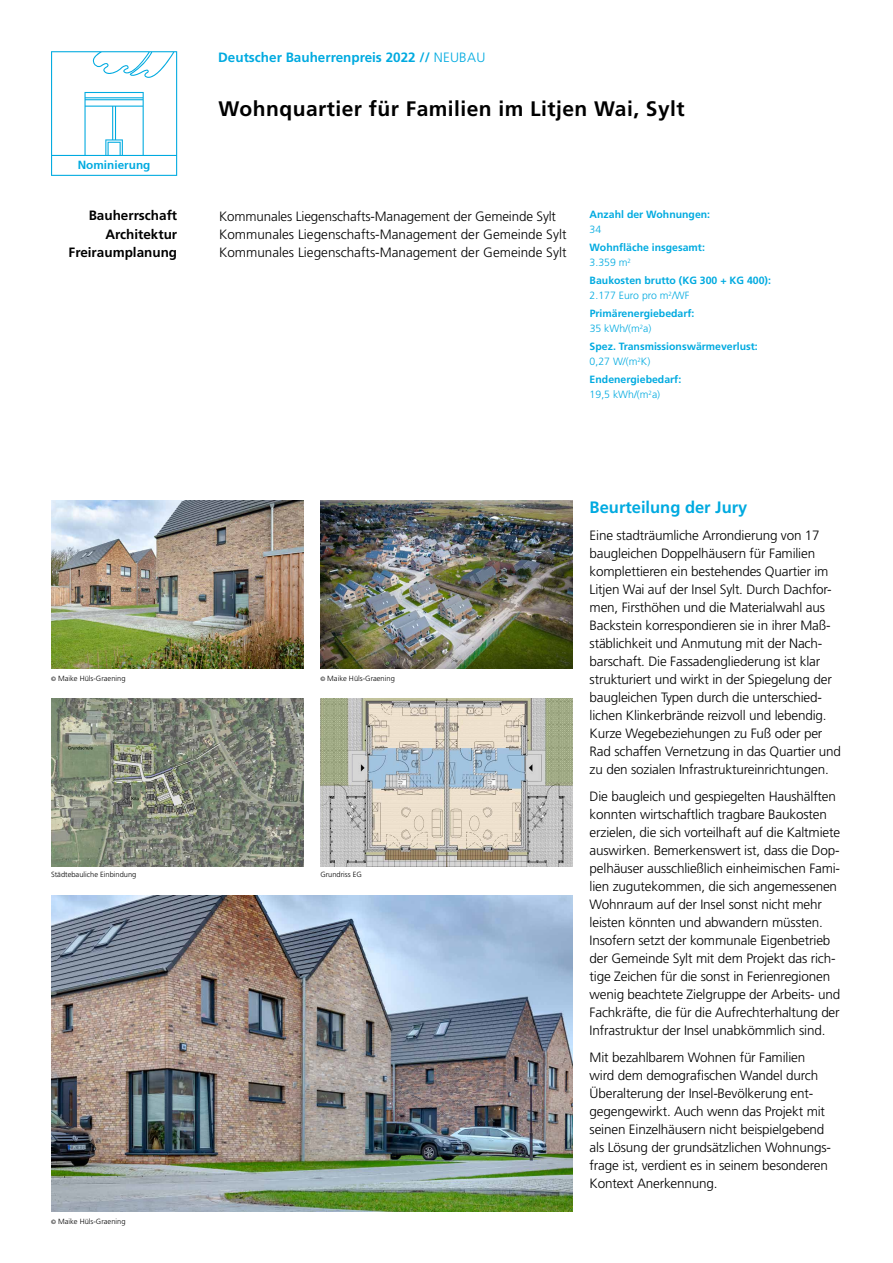
<style>
.page{position:relative;width:893px;height:1263px;background:#fff}
.page>*{position:absolute;margin:0;border:0;box-sizing:border-box;transform-origin:0 0}
.t1{font:700 21px "Frutiger";letter-spacing:.02em;color:#000}
.t2{font:700 16.5px "Frutiger";color:#00aae0}
.t3{font:300 13.5px/18px "Frutiger";letter-spacing:-.015em;color:#000}
.t4{font:700 13.5px "Frutiger";color:#000}
.t5{font:700 13.5px "Frutiger";color:#00aae0}
.t6{font:700 11.7px "BDA Frutiger";color:#00aae0}
.t7{font:700 10.5px/15px "Frutiger";color:#00aae0}
.t8{font:300 10.5px "Frutiger";color:#00aae0}
.t9{font:300 7.5px "Frutiger";color:#000}
.s1{font-weight:300}
.s2{font-size:6.15px}
</style>
<div class="page">
<svg style="left:51px;top:51px;width:126px;height:125px"></svg>
<img style="left:51px;top:896px;width:522px;height:316px">
<img style="left:51px;top:500px;width:252px;height:169px">
<img style="left:320px;top:500px;width:253px;height:169px">
<img style="left:51px;top:698px;width:252px;height:168px">
<img style="left:320px;top:698px;width:253px;height:168px">
<p class="t5" style="left:218px;top:49px;width:269px">Deutscher Bauherrenpreis 2022 // <span class="s1">NEUBAU</span></p>
<p class="t6" style="left:78px;top:159px;width:74px">Nominierung</p>
<h1 class="t1" style="left:219px;top:96px;width:468px">Wohnquartier für Familien im Litjen Wai, Sylt</h1>
<p class="t4" style="left:89px;top:208px;width:90px">Bauherrschaft</p>
<p class="t3" style="left:219px;top:207px;width:338px">Kommunales Liegenschafts-Management der Gemeinde Sylt</p>
<p class="t4" style="left:105px;top:226px;width:73px">Architektur</p>
<p class="t3" style="left:219px;top:225px;width:349px">Kommunales Liegenschafts-Management der Gemeinde Sylt</p>
<p class="t4" style="left:69px;top:244px;width:110px">Freiraumplanung</p>
<p class="t3" style="left:219px;top:243px;width:349px">Kommunales Liegenschafts-Management der Gemeinde Sylt</p>
<p class="t7" style="left:590px;top:207px;width:122px">Anzahl der Wohnungen:</p>
<p class="t8" style="left:590px;top:224px;width:13px">34</p>
<p class="t7" style="left:590px;top:240px;width:117px">Wohnfläche insgesamt:<br><span class="s1">3.359 m</span><sup>2</sup></p>
<p class="t7" style="left:590px;top:273px;width:183px">Baukosten brutto (KG 300 + KG 400):<br><span class="s1">2.177 Euro pro m</span><sup>2</sup><span class="s1">/WF</span></p>
<p class="t7" style="left:590px;top:306px;width:106px">Primärenergiebedarf:<br><span class="s1">35 kWh/(m</span><sup>2</sup><span class="s1">a)</span></p>
<p class="t7" style="left:590px;top:339px;width:170px">Spez. Transmissionswärmeverlust:<br><span class="s1">0,27 W/(m</span><sup>2</sup><span class="s1">K)</span></p>
<p class="t7" style="left:590px;top:372px;width:93px">Endenergiebedarf:<br><span class="s1">19,5 kWh/(m</span><sup>2</sup><span class="s1">a)</span></p>
<p class="t9" style="left:51px;top:674px;width:76px"><span class="s2">©</span> Maike Hüls-Graening</p>
<p class="t9" style="left:320px;top:674px;width:76px"><span class="s2">©</span> Maike Hüls-Graening</p>
<p class="t9" style="left:51px;top:870px;width:87px">Städtebauliche Einbindung</p>
<p class="t9" style="left:320px;top:870px;width:43px">Grundriss EG</p>
<p class="t9" style="left:51px;top:1217px;width:76px"><span class="s2">©</span> Maike Hüls-Graening</p>
<p class="t2" style="left:590px;top:498px;width:159px">Beurteilung der Jury</p>
<p class="t3" style="left:590px;top:527px;width:253px">Eine stadträumliche Arrondierung von 17 baugleichen Doppelhäusern für Familien komplettieren ein bestehendes Quartier im Litjen Wai auf der Insel Sylt. Durch Dachfor&shy;men, Firsthöhen und die Materialwahl aus Backstein korrespondieren sie in ihrer Maß&shy;stäblichkeit und Anmutung mit der Nach&shy;barschaft. Die Fassadengliederung ist klar strukturiert und wirkt in der Spiegelung der baugleichen Typen durch die unterschied&shy;lichen Klinkerbrände reizvoll und lebendig.<br>Kurze Wegebeziehungen zu Fuß oder per Rad schaffen Vernetzung in das Quartier und zu den sozialen Infrastruktureinrichtungen.</p>
<p class="t3" style="left:590px;top:788px;width:252px">Die baugleich und gespiegelten Haushälften konnten wirtschaftlich tragbare Baukosten erzielen, die sich vorteilhaft auf die Kaltmiete auswirken. Bemerkenswert ist, dass die Dop&shy;pelhäuser ausschließlich einheimischen Fami&shy;lien zugutekommen, die sich angemessenen Wohnraum auf der Insel sonst nicht mehr leisten könnten und abwandern müssten.<br>Insofern setzt der kommunale Eigenbetrieb der Gemeinde Sylt mit dem Projekt das rich&shy;tige Zeichen für die sonst in Ferienregionen wenig beachtete Zielgruppe der Arbeits- und Fachkräfte, die für die Aufrechterhaltung der Infrastruktur der Insel unabkömmlich sind.</p>
<p class="t3" style="left:590px;top:1048px;width:243px">Mit bezahlbarem Wohnen für Familien wird dem demografischen Wandel durch Überalterung der Insel-Bevölkerung ent&shy;gegengewirkt. Auch wenn das Projekt mit seinen Einzelhäusern nicht beispielgebend als Lösung der grundsätzlichen Wohnungs&shy;frage ist, verdient es in seinem besonderen Kontext Anerkennung.</p>
</div>
